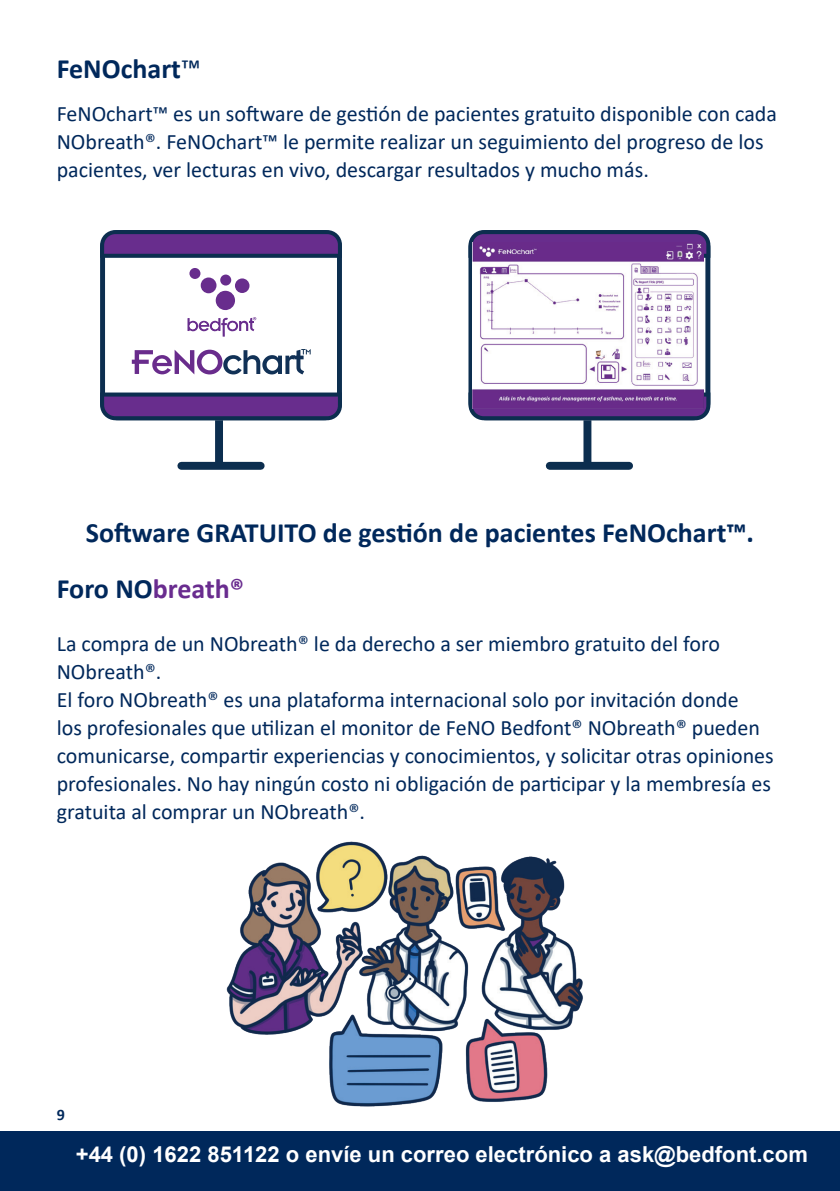
<style>
.page{position:relative;width:840px;height:1191px;background:#fff}
.page>*{position:absolute;margin:0;border:0;box-sizing:border-box;transform-origin:0 0}
.t1{font:700 28px "Calibri";color:#00285b}
.t2{font:700 28px "Calibri";color:#692c8f}
.t3{font:22px/28px "Calibri";color:#00285b}
.t4{font:700 22px "Arial";color:#fff}
.t5{font:700 16px "Calibri";color:#00285b}
.s1{font-weight:400}
.s2{color:#00285b}
</style>
<div class="page">
<div style="left:0;top:1131px;width:839px;height:60px;background:#00285b"></div>
<img style="left:226px;top:841px;width:357px;height:266px">
<svg style="left:100px;top:258px;width:242px;height:134px"></svg>
<div style="left:181px;top:462px;width:79px;height:8px;background:#0c2e4f"></div>
<div style="left:215px;top:420px;width:8px;height:46px;background:#0c2e4f"></div>
<svg style="left:100px;top:230px;width:242px;height:28px;background:#4e317c"></svg>
<svg style="left:100px;top:392px;width:242px;height:28px;background:#51337e"></svg>
<svg style="left:132px;top:349px;width:178px;height:25px"></svg>
<div style="left:215px;top:290px;width:20px;height:20px;background:#682d8d;border-radius:50%"></div>
<div style="left:201px;top:277px;width:15px;height:16px;background:#682d8d;border-radius:50%"></div>
<div style="left:235px;top:278px;width:14px;height:15px;background:#682d8d;border-radius:50%"></div>
<div style="left:189px;top:268px;width:11px;height:11px;background:#682d8d;border-radius:50%"></div>
<div style="left:220px;top:274px;width:11px;height:11px;background:#682d8d;border-radius:50%"></div>
<svg style="left:187px;top:317px;width:69px;height:20px"></svg>
<svg style="left:468px;top:258px;width:242px;height:134px"></svg>
<div style="left:549px;top:462px;width:79px;height:8px;background:#0c2e4f"></div>
<div style="left:583px;top:420px;width:8px;height:46px;background:#0c2e4f"></div>
<svg style="left:468px;top:230px;width:242px;height:28px;background:#4b3479"></svg>
<svg style="left:468px;top:392px;width:242px;height:28px;background:#4d347b"></svg>
<img style="left:472px;top:242px;width:231px;height:166px">
<p class="t1" style="left:57px;top:49px;width:145px">FeNOchart<span class="s1">™</span></p>
<p class="t3" style="left:57px;top:99px;width:721px">FeNOchart™ es un software de gestión de pacientes gratuito disponible con cada<br>NObreath®. FeNOchart™ le permite realizar un seguimiento del progreso de los pacientes, ver lecturas en vivo, descargar resultados y mucho más.</p>
<p class="t1" style="left:86px;top:513px;width:669px">Software GRATUITO de gestión de pacientes FeNOchart™.</p>
<p class="t2" style="left:57px;top:568px;width:189px"><span class="s2">Foro NO</span>breath®</p>
<p class="t3" style="left:57px;top:629px;width:718px">La compra de un NObreath® le da derecho a ser miembro gratuito del foro NObreath®.<br>El foro NObreath® es una plataforma internacional solo por invitación donde<br>los profesionales que utilizan el monitor de FeNO Bedfont® NObreath® pueden comunicarse, compartir experiencias y conocimientos, y solicitar otras opiniones profesionales. No hay ningún costo ni obligación de participar y la membresía es gratuita al comprar un NObreath®.</p>
<p class="t5" style="left:57px;top:1103px;width:10px">9</p>
<p class="t4" style="left:76px;top:1139px;width:733px">+44 (0) 1622 851122 o envíe un correo electrónico a ask@bedfont.com</p>
</div>
